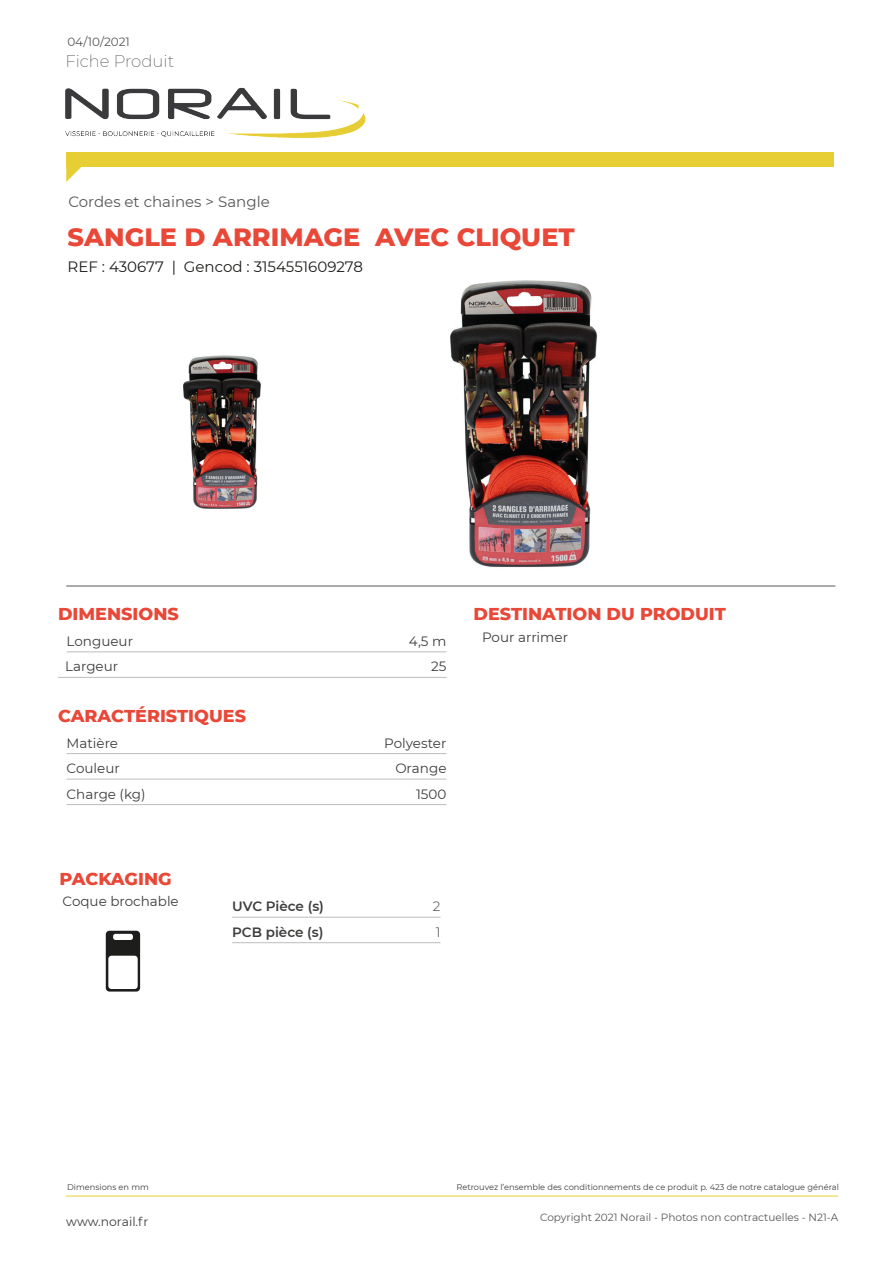
<style>
.page{position:relative;width:893px;height:1263px;background:#fff}
.page>*{position:absolute;margin:0;border:0;box-sizing:border-box;transform-origin:0 0}
.t1{font:800 25.5px "Montserrat";color:#e94737}
.t2{font:800 17.55px "Montserrat";color:#e94737}
.t3{font:200 16.5px "Montserrat";color:#575756}
.t4{font:15px "Montserrat";color:#1d1d1b}
.t5{font:15px "Montserrat";color:#575756}
.t6{font:13.5px "Montserrat";color:#3d3d3c}
.t7{font:600 13.5px "Montserrat";color:#3d3d3c}
.t8{font:300 13.5px "Montserrat";color:#3d3d3c}
.t9{font:12.3px "Montserrat";color:#3d3d3c}
.t10{font:12px "Montserrat";color:#575756}
.t11{font:10.5px "Montserrat";color:#575756}
.t12{font:8.25px "Montserrat";color:#3d3d3c}
</style>
<div class="page">
<div style="left:66px;top:152px;width:767px;height:15px;background:#e7ce35"></div>
<svg style="left:66px;top:167px;width:15px;height:15px"></svg>
<img style="left:65px;top:87px;width:301px;height:51px">
<hr style="left:66px;top:586px;width:769px;height:1px;background:#575756">
<hr style="left:66px;top:1196px;width:772px;height:1px;background:#e7ce35">
<hr style="left:67px;top:651px;width:379px;height:1px;background:#bdbdbc">
<hr style="left:58px;top:677px;width:388px;height:1px;background:#bdbdbc">
<hr style="left:67px;top:753px;width:379px;height:1px;background:#bdbdbc">
<hr style="left:67px;top:779px;width:379px;height:1px;background:#bdbdbc">
<hr style="left:67px;top:804px;width:379px;height:1px;background:#bdbdbc">
<hr style="left:232px;top:917px;width:208px;height:1px;background:#bdbdbc">
<hr style="left:232px;top:942px;width:208px;height:1px;background:#bdbdbc">
<svg style="left:106px;top:931px;width:34px;height:60px"></svg>
<img style="left:450px;top:280px;width:148px;height:287px">
<img style="left:183px;top:355px;width:78px;height:154px">
<h3 class="t10" style="left:67px;top:33px;width:64px">04/10/2021</h3>
<h3 class="t3" style="left:65px;top:50px;width:110px">Fiche Produit</h3>
<p class="t5" style="left:68px;top:192px;width:203px">Cordes et chaines &gt; Sangle</p>
<p class="t1" style="left:68px;top:219px;width:508px">SANGLE D ARRIMAGE AVEC CLIQUET</p>
<p class="t4" style="left:68px;top:256px;width:297px">REF : 430677 | Gencod : 3154551609278</p>
<p class="t2" style="left:58px;top:601px;width:122px">DIMENSIONS</p>
<p class="t6" style="left:67px;top:632px;width:68px">Longueur</p>
<p class="t6" style="left:409px;top:632px;width:39px">4,5 m</p>
<p class="t6" style="left:65px;top:657px;width:55px">Largeur</p>
<p class="t6" style="left:431px;top:657px;width:17px">25</p>
<p class="t2" style="left:58px;top:703px;width:189px">CARACTÉRISTIQUES</p>
<p class="t6" style="left:67px;top:733px;width:53px">Matière</p>
<p class="t6" style="left:384px;top:733px;width:64px">Polyester</p>
<p class="t6" style="left:67px;top:759px;width:55px">Couleur</p>
<p class="t6" style="left:395px;top:759px;width:53px">Orange</p>
<p class="t6" style="left:67px;top:784px;width:80px">Charge (kg)</p>
<p class="t6" style="left:416px;top:784px;width:32px">1500</p>
<p class="t2" style="left:60px;top:866px;width:114px">PACKAGING</p>
<p class="t6" style="left:63px;top:892px;width:118px">Coque brochable</p>
<p class="t7" style="left:232px;top:897px;width:93px">UVC Pièce (s)</p>
<p class="t8" style="left:433px;top:897px;width:9px">2</p>
<p class="t7" style="left:232px;top:922px;width:93px">PCB pièce (s)</p>
<p class="t8" style="left:436px;top:923px;width:6px">1</p>
<p class="t2" style="left:474px;top:601px;width:254px">DESTINATION DU PRODUIT</p>
<p class="t6" style="left:482px;top:628px;width:88px">Pour arrimer</p>
<p class="t12" style="left:67px;top:1182px;width:83px">Dimensions en mm</p>
<p class="t12" style="left:456px;top:1182px;width:384px">Retrouvez l’ensemble des conditionnements de ce produit p. 423 de notre catalogue général</p>
<h3 class="t9" style="left:66px;top:1213px;width:84px">www.norail.fr</h3>
<p class="t11" style="left:540px;top:1209px;width:300px">Copyright 2021 Norail - Photos non contractuelles - N21-A</p>
</div>
